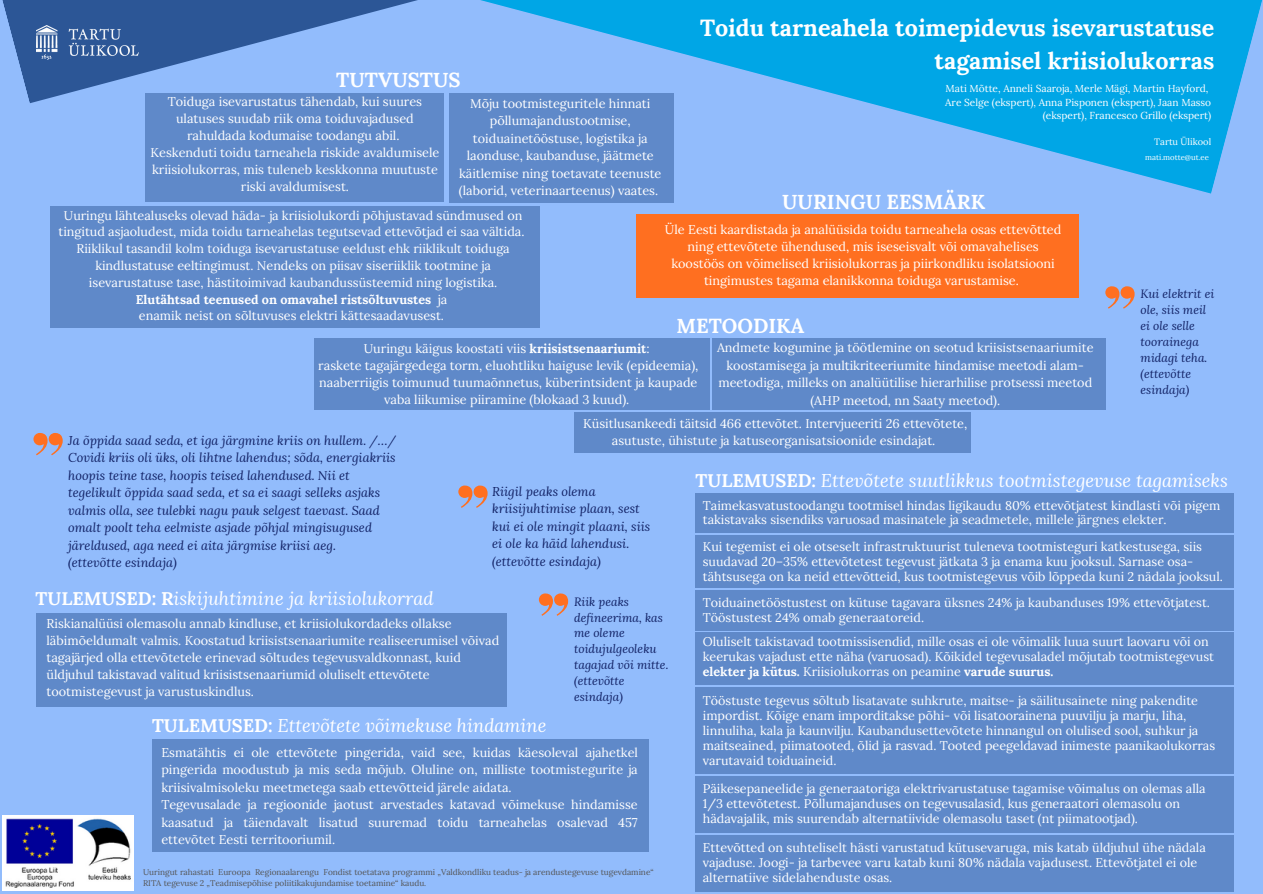
<style>
.page{position:relative;width:1263px;height:894px;background:#fff}
.page>*{position:absolute;margin:0;border:0;box-sizing:border-box;transform-origin:0 0}
.t1{font:700 23.25px/32.5px "Lora";color:#fff;text-align:right}
.t2{font:700 20.25px "Lora";color:#fff}
.t3{font:italic 18.3px "Lora";color:#fff}
.t4{font:12.6px/17px "Lora";color:#fff}
.t5{font:italic 12.6px/17.5px "Lora";color:#102064}
.t6{font:italic 11.85px/15.9px "Lora";color:#102064}
.t7{font:10.2px/13.5px "Lora";color:#fff;text-align:right}
.t8{font:9.3px "Lora";color:#fff}
.t9{font:8.25px/10.9px "Lora";color:#545454}
.t10{font:7.8px "Lora";color:#fff}
.s1{font-weight:700}
.s2{font-weight:700;font-style:normal}
</style>
<div class="page">
<div style="left:0;top:0;width:1263px;height:893px;background:#92bcfc"></div>
<svg style="left:480px;top:0;width:782px;height:193px;fill:#00a6e6"></svg>
<svg style="left:2px;top:0;width:416px;height:103px"></svg>
<div style="left:574px;top:412px;width:397px;height:40px;background:#5f89c9"></div>
<div style="left:314px;top:338px;width:395px;height:72px;background:#5f89c9"></div>
<div style="left:712px;top:338px;width:393px;height:72px;background:#5f89c9"></div>
<div style="left:637px;top:214px;width:442px;height:83px;background:#ff6f20"></div>
<div style="left:36px;top:612px;width:470px;height:94px;background:#5f89c9"></div>
<div style="left:152px;top:738px;width:497px;height:112px;background:#5f89c9"></div>
<div style="left:696px;top:687px;width:538px;height:86px;background:#5f89c9"></div>
<svg style="left:1105px;top:286px;width:30px;height:22px"></svg>
<svg style="left:458px;top:485px;width:30px;height:23px"></svg>
<div style="left:696px;top:590px;width:538px;height:40px;background:#5f89c9"></div>
<div style="left:696px;top:534px;width:538px;height:53px;background:#5f89c9"></div>
<div style="left:696px;top:492px;width:538px;height:40px;background:#5f89c9"></div>
<div style="left:696px;top:632px;width:538px;height:52px;background:#5f89c9"></div>
<div style="left:696px;top:776px;width:538px;height:56px;background:#5f89c9"></div>
<div style="left:696px;top:835px;width:538px;height:56px;background:#5f89c9"></div>
<svg style="left:539px;top:593px;width:29px;height:22px"></svg>
<svg style="left:33px;top:433px;width:30px;height:22px"></svg>
<img style="left:36px;top:26px;width:102px;height:34px">
<div style="left:51px;top:205px;width:488px;height:122px;background:#5f89c9"></div>
<div style="left:145px;top:93px;width:299px;height:109px;background:#5f89c9"></div>
<div style="left:449px;top:93px;width:224px;height:109px;background:#5f89c9"></div>
<img style="left:2px;top:815px;width:132px;height:75px">
<h1 class="t1" style="left:700px;top:11px;width:516px">Toidu tarneahela toimepidevus isevarustatuse tagamisel kriisiolukorras</h1>
<p class="t7" style="left:945px;top:82px;width:267px">Mati Mõtte, Anneli Saaroja, Merle Mägi, Martin Hayford,<br>Are Selge (ekspert), Anna Pisponen (ekspert), Jaan Masso (ekspert), Francesco Grillo (ekspert)</p>
<h2 class="t2" style="left:336px;top:67px;width:126px">TUTVUSTUS</h2>
<p class="t4" style="left:151px;top:93px;width:290px;text-align:center">Toiduga isevarustatus tähendab, kui suures ulatuses suudab riik oma toiduvajadused rahuldada kodumaise toodangu abil.<br>Keskenduti toidu tarneahela riskide avaldumisele kriisiolukorras, mis tuleneb keskkonna muutuste riski avaldumisest.</p>
<p class="t4" style="left:459px;top:94px;width:204px;line-height:17.5px;text-align:center">Mõju tootmisteguritele hinnati põllumajandustootmise, toiduainetööstuse, logistika ja laonduse, kaubanduse, jäätmete käitlemise ning toetavate teenuste (laborid, veterinaarteenus) vaates.</p>
<p class="t8" style="left:1154px;top:136px;width:58px">Tartu Ülikool</p>
<p class="t10" style="left:1145px;top:152px;width:65px">mati.motte@ut.ee</p>
<h2 class="t2" style="left:782px;top:189px;width:205px">UURINGU EESMÄRK</h2>
<p class="t4" style="left:58px;top:206px;width:467px;text-align:center">Uuringu lähtealuseks olevad häda- ja kriisiolukordi põhjustavad sündmused on tingitud asjaoludest, mida toidu tarneahelas tegutsevad ettevõtjad ei saa vältida.<br>Riiklikul tasandil kolm toiduga isevarustatuse eeldust ehk riiklikult toiduga kindlustatuse eeltingimust. Nendeks on piisav siseriiklik tootmine ja isevarustatuse tase, hästitoimivad kaubandussüsteemid ning logistika.<br><span class="s1">Elutähtsad teenused on omavahel ristsõltuvustes</span> ja<br>enamik neist on sõltuvuses elektri kättesaadavusest.</p>
<p class="t4" style="left:665px;top:221px;width:398px;text-align:center">Üle Eesti kaardistada ja analüüsida toidu tarneahela osas ettevõtted ning ettevõtete ühendused, mis iseseisvalt või omavahelises koostöös on võimelised kriisiolukorras ja piirkondliku isolatsiooni tingimustes tagama elanikkonna toiduga varustamise.</p>
<p class="t6" style="left:1141px;top:286px;width:75px">Kui elektrit ei ole, siis meil ei ole selle toorainega midagi teha. (ettevõtte esindaja)</p>
<h2 class="t2" style="left:676px;top:313px;width:129px">METOODIKA</h2>
<p class="t4" style="left:717px;top:339px;width:378px;line-height:17.5px;text-align:center">Andmete kogumine ja töötlemine on seotud kriisistsenaariumite koostamisega ja multikriteeriumite hindamise meetodi alam&shy;meetodiga, milleks on analüütilise hierarhilise protsessi meetod (AHP meetod, nn Saaty meetod).</p>
<p class="t4" style="left:318px;top:340px;width:382px;text-align:center">Uuringu käigus koostati viis <span class="s1">kriisistsenaariumit</span>:<br>raskete tagajärgedega torm, eluohtliku haiguse levik (epideemia), naaberriigis toimunud tuumaõnnetus, küberintsident ja kaupade vaba liikumise piiramine (blokaad 3 kuud).</p>
<p class="t5" style="left:68px;top:431px;width:329px">Ja õppida saad seda, et iga järgmine kriis on hullem. /…/ Covidi kriis oli üks, oli lihtne lahendus; sõda, energiakriis hoopis teine tase, hoopis teised lahendused. Nii et tegelikult õppida saad seda, et sa ei saagi selleks asjaks valmis olla, see tulebki nagu pauk selgest taevast. Saad omalt poolt teha eelmiste asjade põhjal mingisugused järeldused, aga need ei aita järgmise kriisi aeg.<br>(ettevõtte esindaja)</p>
<p class="t4" style="left:583px;top:414px;width:386px;text-align:center">Küsitlusankeedi täitsid 466 ettevõtet. Intervjueeriti 26 ettevõtete, asutuste, ühistute ja katuseorganisatsioonide esindajat.</p>
<p class="t5" style="left:492px;top:482px;width:160px">Riigil peaks olema kriisijuhtimise plaan, sest kui ei ole mingit plaani, siis ei ole ka häid lahendusi. (ettevõtte esindaja)</p>
<h3 class="t3" style="left:696px;top:467px;width:534px"><span class="s2">TULEMUSED:</span> Ettevõtete suutlikkus tootmistegevuse tagamiseks</h3>
<p class="t4" style="left:703px;top:497px;width:519px;line-height:14.7px">Taimekasvatustoodangu tootmisel hindas ligikaudu 80% ettevõtjatest kindlasti või pigem takistavaks sisendiks varuosad masinatele ja seadmetele, millele järgnes elekter.</p>
<p class="t4" style="left:703px;top:538px;width:522px;line-height:15.1px">Kui tegemist ei ole otseselt infrastruktuurist tuleneva tootmisteguri katkestusega, siis suudavad 20–35% ettevõtetest tegevust jätkata 3 ja enama kuu jooksul. Sarnase osa&shy;tähtsusega on ka neid ettevõtteid, kus tootmistegevus võib lõppeda kuni 2 nädala jooksul.</p>
<h3 class="t3" style="left:36px;top:585px;width:399px"><span class="s2">TULEMUSED: R</span>iskijuhtimine ja kriisiolukorrad</h3>
<p class="t4" style="left:47px;top:614px;width:454px">Riskianalüüsi olemasolu annab kindluse, et kriisiolukordadeks ollakse läbimõeldumalt valmis. Koostatud kriisistsenaariumite realiseerumisel võivad tagajärjed olla ettevõtetele erinevad sõltudes tegevusvaldkonnast, kuid üldjuhul takistavad valitud kriisistsenaariumid oluliselt ettevõtete tootmistegevust ja varustuskindlus.</p>
<p class="t6" style="left:574px;top:593px;width:96px">Riik peaks defineerima, kas me oleme toidujulgeoleku tagajad või mitte. (ettevõtte esindaja)</p>
<h3 class="t3" style="left:152px;top:713px;width:396px"><span class="s2">TULEMUSED:</span> Ettevõtete võimekuse hindamine</h3>
<p class="t4" style="left:161px;top:743px;width:478px;line-height:17.5px">Esmatähtis ei ole ettevõtete pingerida, vaid see, kuidas käesoleval ajahetkel pingerida moodustub ja mis seda mõjub. Oluline on, milliste tootmistegurite ja kriisivalmisoleku meetmetega saab ettevõtteid järele aidata.<br>Tegevusalade ja regioonide jaotust arvestades katavad võimekuse hindamisse kaasatud ja täiendavalt lisatud suuremad toidu tarneahelas osalevad 457 ettevõtet Eesti territooriumil.</p>
<p class="t9" style="left:143px;top:866px;width:512px">Uuringut rahastati Euroopa Regionaalarengu Fondist toetatava programmi „Valdkondliku teadus- ja arendustegevuse tugevdamine“<br>RITA tegevuse 2 „Teadmisepõhise poliitikakujundamise toetamine“ kaudu.</p>
<p class="t4" style="left:703px;top:594px;width:509px;line-height:15.1px">Toiduainetööstustest on kütuse tagavara üksnes 24% ja kaubanduses 19% ettevõtjatest.<br>Tööstustest 24% omab generaatoreid.</p>
<p class="t4" style="left:703px;top:634px;width:513px;line-height:14.7px">Oluliselt takistavad tootmissisendid, mille osas ei ole võimalik luua suurt laovaru või on keerukas vajadust ette näha (varuosad). Kõikidel tegevusaladel mõjutab tootmistegevust <span class="s1">elekter ja kütus.</span> Kriisiolukorras on peamine <span class="s1">varude suurus.</span></p>
<p class="t4" style="left:703px;top:692px;width:514px;line-height:15.1px">Tööstuste tegevus sõltub lisatavate suhkrute, maitse- ja säilitusainete ning pakendite impordist. Kõige enam imporditakse põhi- või lisatoorainena puuvilju ja marju, liha, linnuliha, kala ja kaunvilju. Kaubandusettevõtete hinnangul on olulised sool, suhkur ja maitseained, piimatooted, õlid ja rasvad. Tooted peegeldavad inimeste paanikaolukorras varutavaid toiduaineid.</p>
<p class="t4" style="left:703px;top:780px;width:504px;line-height:15.1px">Päikesepaneelide ja generaatoriga elektrivarustatuse tagamise võimalus on olemas alla<br>1/3 ettevõtetest. Põllumajanduses on tegevusalasid, kus generaatori olemasolu on hädavajalik, mis suurendab alternatiivide olemasolu taset (nt piimatootjad).</p>
<p class="t4" style="left:703px;top:839px;width:504px;line-height:15.1px">Ettevõtted on suhteliselt hästi varustatud kütusevaruga, mis katab üldjuhul ühe nädala vajaduse. Joogi- ja tarbevee varu katab kuni 80% nädala vajadusest. Ettevõtjatel ei ole alternatiive sidelahenduste osas.</p>
</div>
